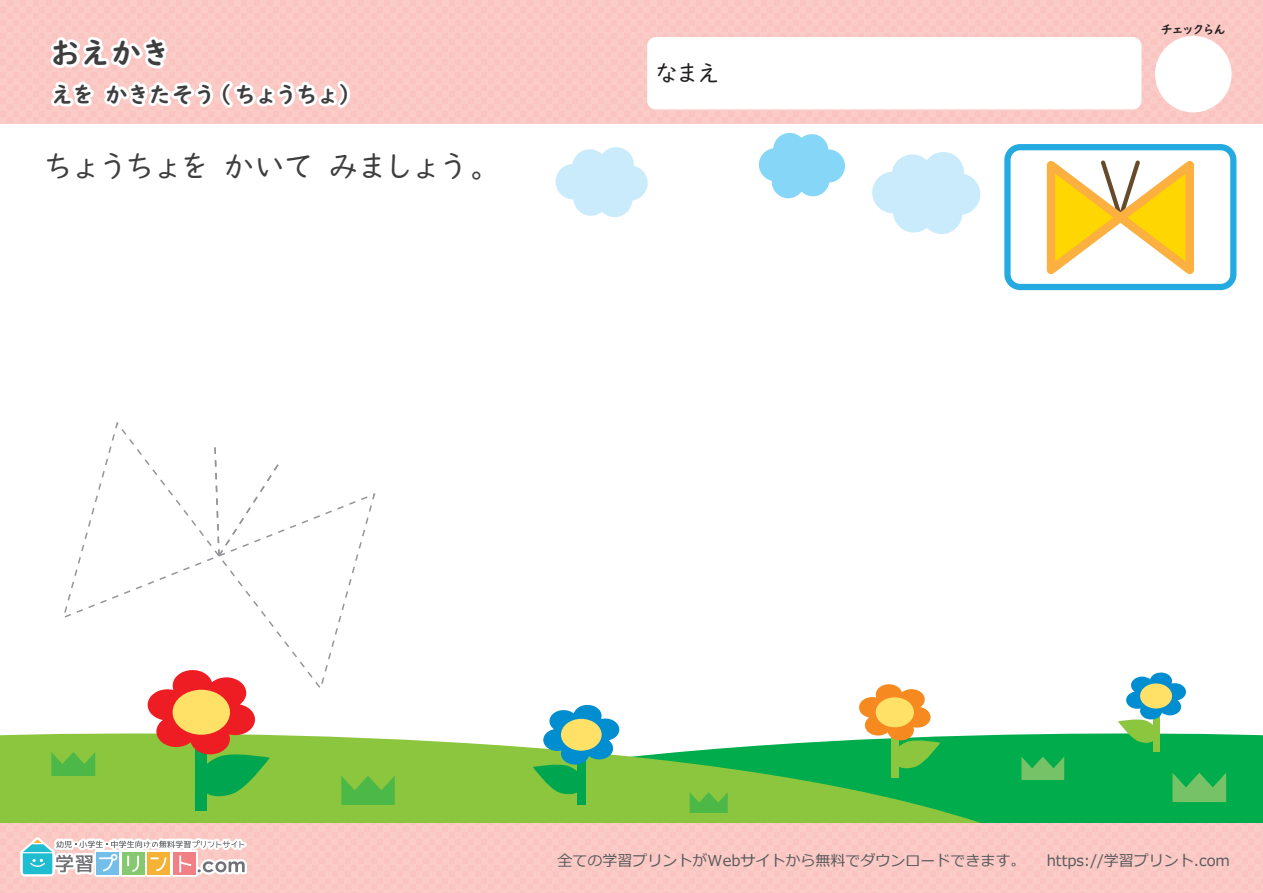
<style>
.page{position:relative;width:1263px;height:893px;background:#fff}
.page>*{position:absolute;margin:0;border:0;box-sizing:border-box;transform-origin:0 0}
.t1{font:31.5px "UD Digi Kyokasho NP R";letter-spacing:-.12em;color:#3e3e3f}
.t2{font:30px "UD Digi Kyokasho NP B";color:#3e3e3f}
.t3{font:24px "UD Digi Kyokasho NP R";color:#231f20}
.t4{font:22.5px "UD Digi Kyokasho NP B";letter-spacing:-.05em;color:#3e3e3f}
.t5{font:15px "Meiryo";color:#56595b}
.t6{font:12px "UD Digi Kyokasho NP B";letter-spacing:-.125em;color:#231f20}
</style>
<div class="page">
<div style="left:0;top:0;width:1263px;height:123px;background:#facbc7"></div>
<div style="left:647px;top:37px;width:494px;height:72px;background:#fff;border-radius:9px"></div>
<div style="left:1155px;top:36px;width:76px;height:76px;background:#fff;border-radius:50%"></div>
<div style="left:983px;top:733px;width:280px;height:91px;background:#00ac4c"></div>
<svg style="left:859px;top:684px;width:71px;height:29px"></svg>
<div style="left:1004px;top:144px;width:232px;height:146px;border:6px solid #24aae1;border-radius:13px"></div>
<svg style="left:0;top:713px;width:983px;height:111px;fill:#8bc63e"></svg>
<svg style="left:1172px;top:773px;width:54px;height:29px;background:#58bc5f"></svg>
<svg style="left:1021px;top:757px;width:43px;height:23px"></svg>
<svg style="left:690px;top:792px;width:38px;height:21px"></svg>
<div style="left:577px;top:747px;width:8px;height:58px;background:#00a54f"></div>
<svg style="left:533px;top:704px;width:88px;height:92px"></svg>
<div style="left:1153px;top:706px;width:6px;height:45px;background:#8bc63e"></div>
<svg style="left:1118px;top:672px;width:69px;height:72px"></svg>
<svg style="left:872px;top:152px;width:108px;height:82px"></svg>
<svg style="left:759px;top:133px;width:86px;height:65px"></svg>
<svg style="left:556px;top:147px;width:92px;height:70px"></svg>
<svg style="left:1042px;top:148px;width:156px;height:139px"></svg>
<svg style="left:46px;top:36px;width:309px;height:88px"></svg>
<div style="left:0;top:824px;width:1263px;height:69px;background:#facbc7"></div>
<svg style="left:11px;top:422px;width:384px;height:455px"></svg>
<h2 class="t2" style="left:50px;top:35px;width:122px">おえかき</h2>
<h3 class="t4" style="left:51px;top:81px;width:312px">えを かきたそう（ちょうちょ）</h3>
<h1 class="t1" style="left:42px;top:149px;width:462px">ちょうちょを かいて みましょう。</h1>
<h3 class="t3" style="left:655px;top:59px;width:67px">なまえ</h3>
<p class="t6" style="left:1161px;top:22px;width:66px">チェックらん</p>
<p class="t5" style="left:558px;top:850px;width:469px">全ての学習プリントがWebサイトから無料でダウンロードできます。</p>
<p class="t5" style="left:1047px;top:850px;width:185px">https://学習プリント.com</p>
</div>
